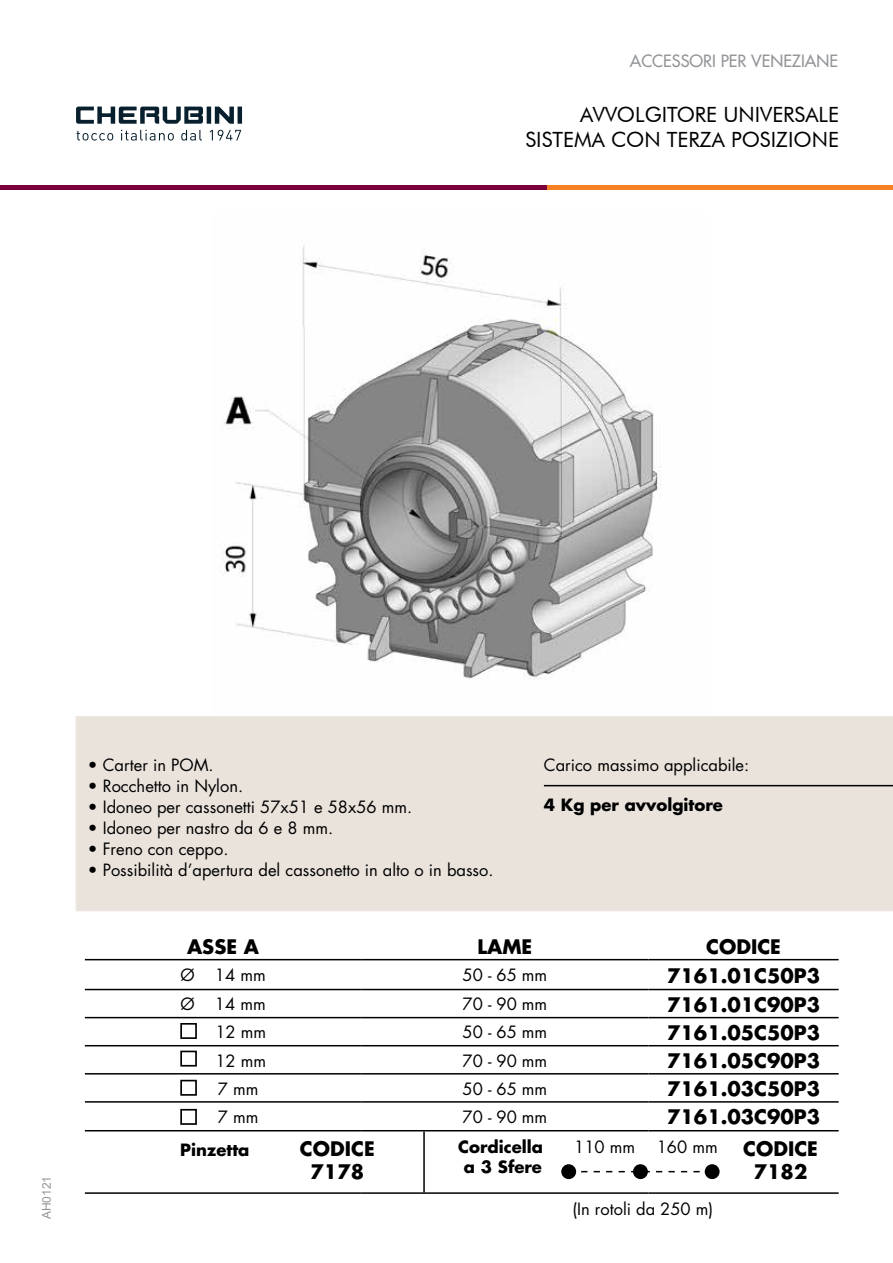
<style>
.page{position:relative;width:893px;height:1263px;background:#fff}
.page>*{position:absolute;margin:0;border:0;box-sizing:border-box;transform-origin:0 0}
.t1{font:21px/25.2px "Futura BT";color:#000;text-align:right}
.t2{font:700 19.5px/23.4px "Futura Std";color:#000;text-align:center}
.t3{font:16.5px "Futura Std";color:#000}
.t4{font:700 16.5px/19.8px "Futura Std";color:#000;text-align:center}
.t5{font:500 16.5px "Futura Std";color:#939598}
.t6{font:12px "Arial";color:#939598}
</style>
<div class="page">
<div style="left:76px;top:717px;width:816px;height:194px;background:#e9e3dc"></div>
<svg style="left:76px;top:131px;width:37px;height:10px"></svg>
<svg style="left:121px;top:130px;width:53px;height:11px"></svg>
<svg style="left:181px;top:130px;width:21px;height:11px"></svg>
<svg style="left:210px;top:130px;width:31px;height:10px"></svg>
<hr style="left:238px;top:107px;width:4px;height:17px;background:#081f2d">
<hr style="left:207px;top:107px;width:4px;height:17px;background:#081f2d">
<svg style="left:215px;top:107px;width:19px;height:17px"></svg>
<svg style="left:76px;top:107px;width:127px;height:17px"></svg>
<hr style="left:546px;top:185px;width:346px;height:4px;background:#f58025">
<hr style="left:0;top:185px;width:546px;height:4px;background:#7a003c">
<hr style="left:544px;top:785px;width:349px;height:1px;background:#000">
<hr style="left:85px;top:959px;width:276px;height:1px;background:#000">
<hr style="left:361px;top:959px;width:288px;height:1px;background:#000">
<hr style="left:649px;top:959px;width:190px;height:1px;background:#000">
<hr style="left:85px;top:989px;width:276px;height:1px;background:#000">
<hr style="left:361px;top:989px;width:288px;height:1px;background:#000">
<hr style="left:649px;top:989px;width:190px;height:1px;background:#000">
<hr style="left:85px;top:1017px;width:276px;height:1px;background:#000">
<hr style="left:361px;top:1017px;width:288px;height:1px;background:#000">
<hr style="left:649px;top:1017px;width:190px;height:1px;background:#000">
<hr style="left:85px;top:1045px;width:276px;height:1px;background:#000">
<hr style="left:361px;top:1045px;width:288px;height:1px;background:#000">
<hr style="left:649px;top:1045px;width:190px;height:1px;background:#000">
<hr style="left:85px;top:1073px;width:276px;height:1px;background:#000">
<hr style="left:361px;top:1073px;width:288px;height:1px;background:#000">
<hr style="left:649px;top:1073px;width:190px;height:1px;background:#000">
<hr style="left:85px;top:1101px;width:276px;height:2px;background:#000">
<hr style="left:361px;top:1101px;width:288px;height:2px;background:#000">
<hr style="left:649px;top:1101px;width:190px;height:2px;background:#000">
<hr style="left:85px;top:1130px;width:276px;height:1px;background:#000">
<hr style="left:361px;top:1130px;width:288px;height:1px;background:#000">
<hr style="left:649px;top:1130px;width:190px;height:1px;background:#000">
<hr style="left:85px;top:1192px;width:276px;height:2px;background:#000">
<hr style="left:361px;top:1192px;width:288px;height:2px;background:#000">
<hr style="left:649px;top:1192px;width:190px;height:2px;background:#000">
<div style="left:561px;top:1164px;width:15px;height:15px;background:#000;border-radius:50%"></div>
<div style="left:633px;top:1164px;width:15px;height:15px;background:#000;border-radius:50%"></div>
<div style="left:705px;top:1164px;width:15px;height:15px;background:#000;border-radius:50%"></div>
<svg style="left:576px;top:1171px;width:129px;height:1px"></svg>
<svg style="left:179px;top:1023px;width:19px;height:102px"></svg>
<hr style="left:423px;top:1131px;width:2px;height:61px;background:#000">
<img style="left:222px;top:246px;width:439px;height:433px">
<p class="t5" style="left:630px;top:50px;width:210px">ACCESSORI PER VENEZIANE</p>
<p class="t1" style="left:525px;top:101px;width:315px">AVVOLGITORE UNIVERSALE<br>SISTEMA CON TERZA POSIZIONE</p>
<p class="t6" style="left:38px;top:1219px;width:45px;rotate:-90deg">AH0121</p>
<p class="t3" style="left:88px;top:754px;width:127px">• Carter in POM.</p>
<p class="t3" style="left:88px;top:775px;width:157px">• Rocchetto in Nylon.</p>
<p class="t3" style="left:88px;top:796px;width:326px">• Idoneo per cassonetti 57x51 e 58x56 mm.</p>
<p class="t3" style="left:88px;top:817px;width:247px">• Idoneo per nastro da 6 e 8 mm.</p>
<p class="t3" style="left:88px;top:838px;width:142px">• Freno con ceppo.</p>
<p class="t3" style="left:88px;top:859px;width:407px">• Possibilità d’apertura del cassonetto in alto o in basso.</p>
<p class="t3" style="left:544px;top:754px;width:207px">Carico massimo applicabile:</p>
<p class="t4" style="left:544px;top:795px;width:181px">4 Kg per avvolgitore</p>
<p class="t2" style="left:187px;top:934px;width:73px">ASSE A</p>
<p class="t2" style="left:478px;top:934px;width:56px">LAME</p>
<p class="t2" style="left:706px;top:934px;width:76px">CODICE</p>
<p class="t3" style="left:180px;top:965px;width:87px">Ø 14 mm</p>
<p class="t3" style="left:463px;top:965px;width:86px">50 - 65 mm</p>
<p class="t2" style="left:667px;top:963px;width:154px">7161.01C50P3</p>
<p class="t3" style="left:180px;top:994px;width:87px">Ø 14 mm</p>
<p class="t3" style="left:463px;top:994px;width:86px">70 - 90 mm</p>
<p class="t2" style="left:667px;top:992px;width:154px">7161.01C90P3</p>
<p class="t3" style="left:215px;top:1022px;width:52px">12 mm</p>
<p class="t3" style="left:463px;top:1022px;width:86px">50 - 65 mm</p>
<p class="t2" style="left:667px;top:1020px;width:154px">7161.05C50P3</p>
<p class="t3" style="left:215px;top:1050px;width:52px">12 mm</p>
<p class="t3" style="left:463px;top:1050px;width:86px">70 - 90 mm</p>
<p class="t2" style="left:667px;top:1048px;width:154px">7161.05C90P3</p>
<p class="t3" style="left:218px;top:1078px;width:42px">7 mm</p>
<p class="t3" style="left:463px;top:1078px;width:86px">50 - 65 mm</p>
<p class="t2" style="left:667px;top:1076px;width:154px">7161.03C50P3</p>
<p class="t3" style="left:218px;top:1106px;width:42px">7 mm</p>
<p class="t3" style="left:463px;top:1106px;width:86px">70 - 90 mm</p>
<p class="t2" style="left:667px;top:1105px;width:154px">7161.03C90P3</p>
<p class="t4" style="left:458px;top:1137px;width:86px">Cordicella a 3 Sfere</p>
<p class="t4" style="left:180px;top:1140px;width:71px">Pinzetta</p>
<p class="t2" style="left:300px;top:1136px;width:76px">CODICE<br>7178</p>
<p class="t2" style="left:743px;top:1136px;width:76px">CODICE<br>7182</p>
<p class="t3" style="left:574px;top:1136px;width:62px">110 mm</p>
<p class="t3" style="left:657px;top:1136px;width:62px">160 mm</p>
<p class="t3" style="left:572px;top:1198px;width:142px">(In rotoli da 250 m)</p>
</div>
